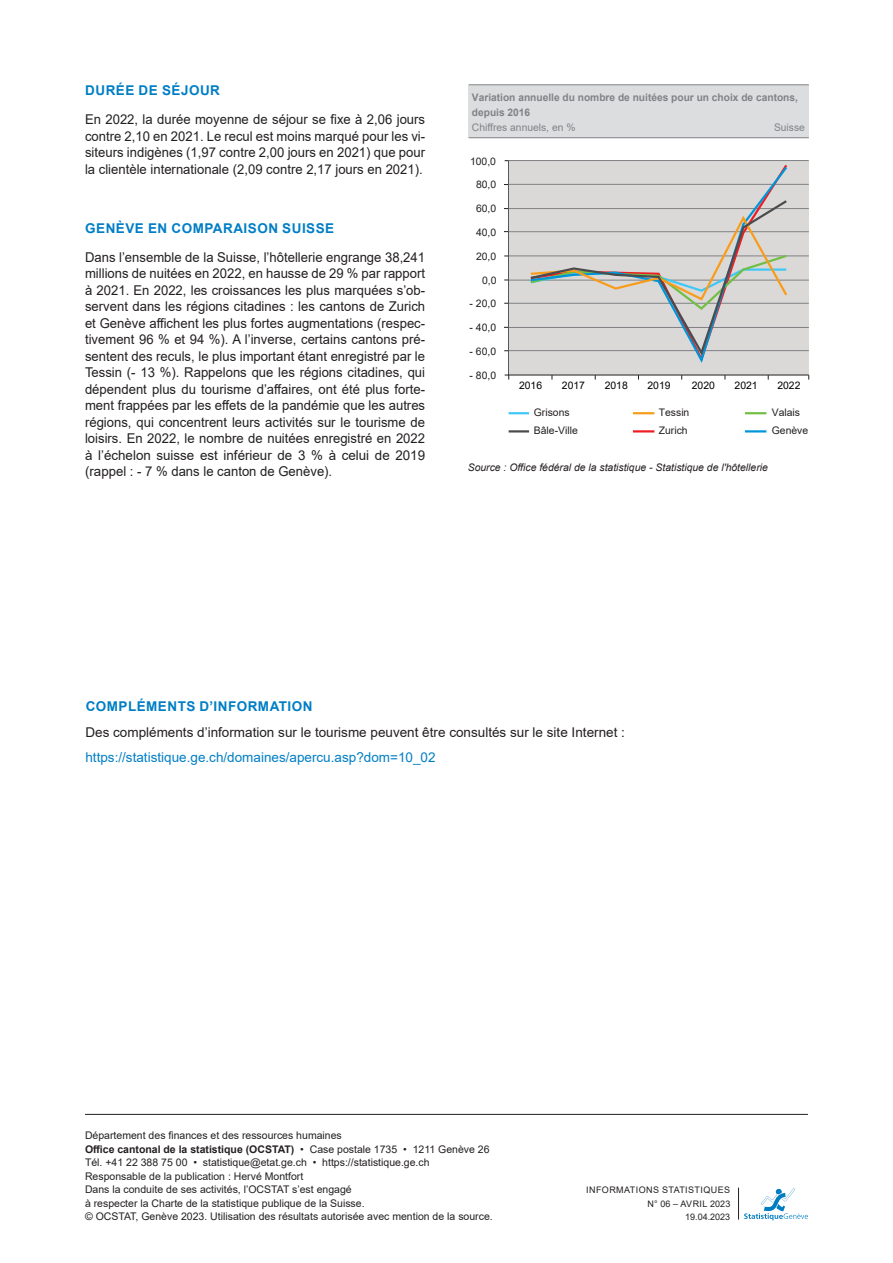
<style>
.page{position:relative;width:893px;height:1263px;background:#fff}
.page>*{position:absolute;margin:0;border:0;box-sizing:border-box;transform-origin:0 0}
.texte_-_texte_couran{font:13.5px/16.5px "Arial";color:#231f20;text-align:justify}
.texte_-_texte_couran-2{font:700 13.5px "Arial";letter-spacing:.035em;color:#007ec5}
.texte_-_texte_couran-3{font:13.5px "Arial";color:#007ec5}
.t1{font:10.5px/13.5px "Arial";color:#231f20}
.t2{font:10.35px "Arial";color:#231f20}
.t3{font:700 10.35px/14.5px "Arial";color:#808285}
.t4{font:italic 10.35px "Arial";color:#231f20}
.t5{font:10.35px "Arial";color:#000001}
.t6{font:10.35px "Arial";color:#808285}
.t7{font:9px/13.5px "Arial";letter-spacing:.045em;color:#231f20;text-align:right}
.s1{font-weight:400}
.s2{font-weight:700}
</style>
<div class="page">
<hr style="left:85px;top:1114px;width:723px;height:1px;background:#231f20">
<svg style="left:744px;top:1188px;width:64px;height:32px"></svg>
<hr style="left:738px;top:1188px;width:1px;height:31px;background:#231f20">
<div style="left:469px;top:85px;width:340px;height:53px;background:#dcdddf"></div>
<hr style="left:469px;top:137px;width:340px;height:1px;background:#808285">
<hr style="left:469px;top:85px;width:340px;height:1px;background:#808285">
<hr style="left:509px;top:412px;width:20px;height:2px;background:#40c7f4">
<hr style="left:633px;top:412px;width:21px;height:2px;background:#f89c1c">
<hr style="left:745px;top:412px;width:21px;height:2px;background:#71bf44">
<hr style="left:509px;top:430px;width:20px;height:2px;background:#4b4c4d">
<hr style="left:633px;top:430px;width:21px;height:2px;background:#ee1d23">
<hr style="left:745px;top:430px;width:21px;height:2px;background:#0095d9">
<hr style="left:508px;top:161px;width:1px;height:219px;background:#231f20">
<div style="left:509px;top:161px;width:300px;height:214px;background:#dad9d7"></div>
<hr style="left:508px;top:160px;width:301px;height:1px;background:#808285">
<hr style="left:508px;top:184px;width:301px;height:1px;background:#808285">
<hr style="left:508px;top:208px;width:301px;height:1px;background:#808285">
<hr style="left:508px;top:231px;width:301px;height:1px;background:#808285">
<hr style="left:508px;top:256px;width:301px;height:1px;background:#808285">
<hr style="left:508px;top:303px;width:301px;height:1px;background:#808285">
<hr style="left:508px;top:327px;width:301px;height:1px;background:#808285">
<hr style="left:508px;top:350px;width:301px;height:1px;background:#808285">
<hr style="left:509px;top:280px;width:300px;height:1px;background:#808285">
<svg style="left:528px;top:165px;width:261px;height:198px"></svg>
<svg style="left:528px;top:198px;width:261px;height:160px"></svg>
<hr style="left:505px;top:375px;width:304px;height:1px;background:#231f20">
<p class="texte_-_texte_couran-2" style="left:85px;top:81px;width:136px">DURÉE DE SÉJOUR</p>
<p class="texte_-_texte_couran" style="left:85px;top:111px;width:342px">En 2022, la durée moyenne de séjour se fixe à 2,06 jours contre 2,10 en 2021. Le recul est moins marqué pour les vi&shy;siteurs indigènes (1,97 contre 2,00 jours en 2021) que pour la clientèle internationale (2,09 contre 2,17 jours en 2021).</p>
<p class="texte_-_texte_couran-2" style="left:85px;top:218px;width:250px">GENÈVE EN COMPARAISON SUISSE</p>
<p class="texte_-_texte_couran" style="left:85px;top:249px;width:342px">Dans l’ensemble de la Suisse, l’hôtellerie engrange 38,241 millions de nuitées en 2022, en hausse de 29 % par rapport à 2021. En 2022, les croissances les plus marquées s’ob&shy;servent dans les régions citadines : les cantons de Zurich et Genève affichent les plus fortes augmentations (respec&shy;tivement 96 % et 94 %). A l’inverse, certains cantons pré&shy;sentent des reculs, le plus important étant enregistré par le Tessin (- 13 %). Rappelons que les régions citadines, qui dépendent plus du tourisme d’affaires, ont été plus forte&shy;ment frappées par les effets de la pandémie que les autres régions, qui concentrent leurs activités sur le tourisme de loisirs. En 2022, le nombre de nuitées enregistré en 2022 à l’échelon suisse est inférieur de 3 % à celui de 2019 (rappel : - 7 % dans le canton de Genève).</p>
<p class="t3" style="left:472px;top:91px;width:328px">Variation annuelle du nombre de nuitées pour un choix de cantons, depuis 2016<br><span class="s1">Chiffres annuels, en %</span></p>
<p class="t6" style="left:774px;top:120px;width:32px">Suisse</p>
<p class="t2" style="left:470px;top:154px;width:28px">100,0</p>
<p class="t2" style="left:476px;top:178px;width:22px">80,0</p>
<p class="t2" style="left:476px;top:201px;width:22px">60,0</p>
<p class="t2" style="left:476px;top:225px;width:22px">40,0</p>
<p class="t2" style="left:476px;top:249px;width:22px">20,0</p>
<p class="t2" style="left:482px;top:273px;width:16px">0,0</p>
<p class="t2" style="left:470px;top:297px;width:28px">- 20,0</p>
<p class="t2" style="left:470px;top:320px;width:28px">- 40,0</p>
<p class="t2" style="left:470px;top:344px;width:28px">- 60,0</p>
<p class="t2" style="left:470px;top:368px;width:28px">- 80,0</p>
<p class="t5" style="left:519px;top:378px;width:25px">2016</p>
<p class="t5" style="left:562px;top:378px;width:25px">2017</p>
<p class="t5" style="left:605px;top:378px;width:25px">2018</p>
<p class="t5" style="left:647px;top:378px;width:25px">2019</p>
<p class="t5" style="left:692px;top:378px;width:25px">2020</p>
<p class="t5" style="left:735px;top:378px;width:25px">2021</p>
<p class="t5" style="left:777px;top:378px;width:25px">2022</p>
<p class="t2" style="left:534px;top:405px;width:37px">Grisons</p>
<p class="t2" style="left:659px;top:405px;width:32px">Tessin</p>
<p class="t2" style="left:772px;top:405px;width:30px">Valais</p>
<p class="t2" style="left:534px;top:423px;width:45px">Bâle-Ville</p>
<p class="t2" style="left:659px;top:423px;width:30px">Zurich</p>
<p class="t2" style="left:772px;top:423px;width:38px">Genève</p>
<p class="t4" style="left:468px;top:460px;width:302px">Source : Office fédéral de la statistique - Statistique de l'hôtellerie</p>
<p class="texte_-_texte_couran-2" style="left:86px;top:697px;width:228px">COMPLÉMENTS D’INFORMATION</p>
<p class="texte_-_texte_couran" style="left:85px;top:723px;width:541px">Des compléments d’information sur le tourisme peuvent être consultés sur le site Internet :</p>
<p class="texte_-_texte_couran-3" style="left:85px;top:747px;width:352px">https://statistique.ge.ch/domaines/apercu.asp?dom=10_02</p>
<p class="t1" style="left:85px;top:1129px;width:409px">Département des finances et des ressources humaines<br><span class="s2">Office cantonal de la statistique (OCSTAT)</span> • Case postale 1735 • 1211 Genève 26<br>Tél. +41 22 388 75 00 • statistique@etat.ge.ch • https://statistique.ge.ch Responsable de la publication : Hervé Montfort<br>Dans la conduite de ses activités, l’OCSTAT s’est engagé<br>à respecter la Charte de la statistique publique de la Suisse.<br>© OCSTAT, Genève 2023. Utilisation des résultats autorisée avec mention de la source.</p>
<p class="t7" style="left:586px;top:1183px;width:146px">INFORMATIONS STATISTIQUES<br>N° 06 – AVRIL 2023<br>19.04.2023</p>
</div>
